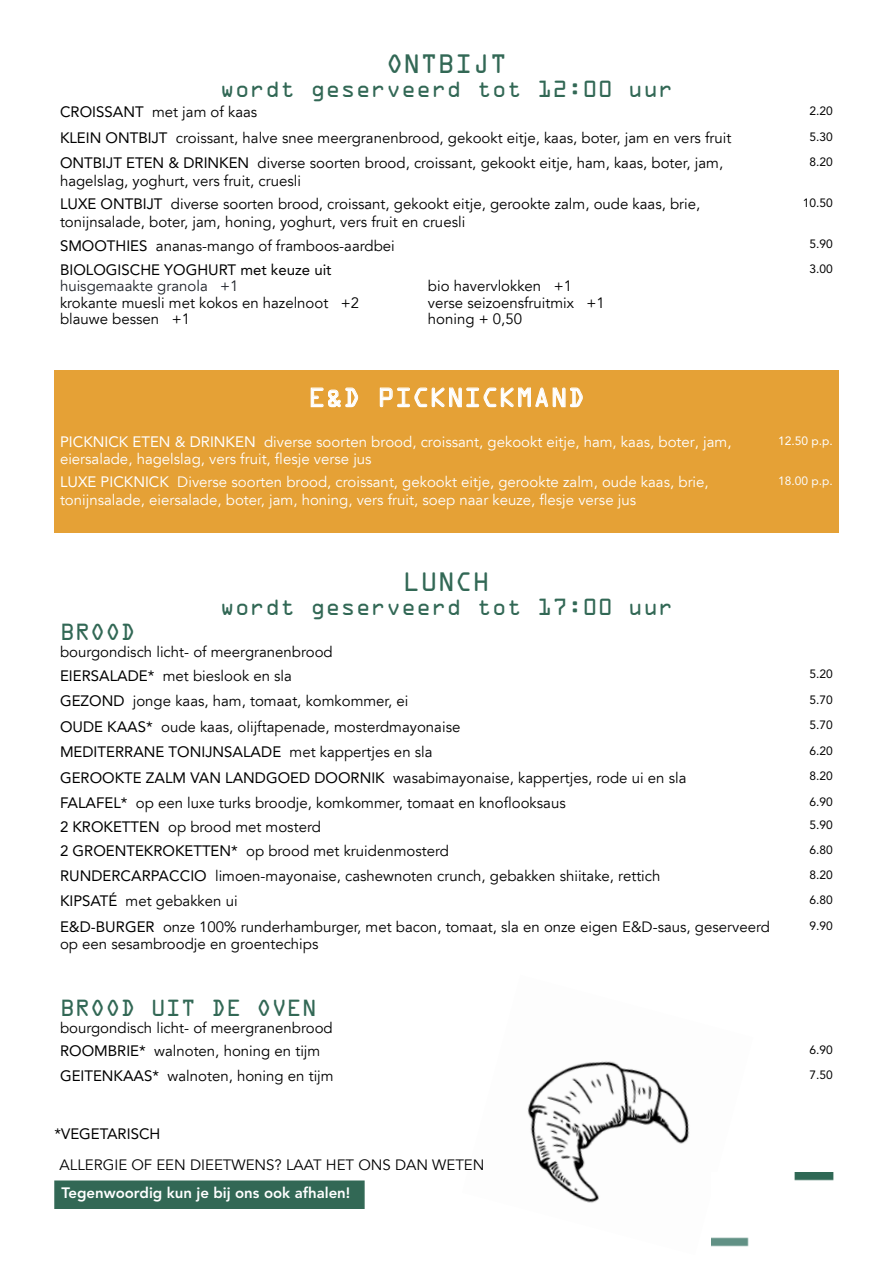
<style>
.page{position:relative;width:893px;height:1263px;background:#fff}
.page>*{position:absolute;margin:0;border:0;box-sizing:border-box;transform-origin:0 0}
.t1{font:24px "OCRA Std";color:#fff}
.t2{font:24px "OCRA Std";color:#326855}
.t3{font:21px "OCRA Std";color:#326855}
.t4{font:15px/16.5px "Avenir LT";color:#000}
.t5{font:15px/17.2px "Avenir LT";color:#fff}
.t6{font:15px/16.5px "Avenir LT";color:#000101}
.t7{font:15px "Avenir LT Std";color:#000}
.t8{font:800 15px "Avenir LT Std";color:#fff}
.t9{font:15px "Avenir LT";color:#20242b}
.t10{font:12px "Avenir LT Std";color:#000}
.t11{font:12px "Avenir LT Std";color:#fff}
.t12{font:12px "Avenir LT Std";color:#fbfbfb}
.s1{font-family:"Avenir LT Std"}
.s2{font-family:"Avenir LT"}
.s3{font-family:"Avenir LT Std";color:#000}
.s4{color:#000}
</style>
<div class="page">
<img style="left:527px;top:1061px;width:163px;height:142px">
<img style="left:711px;top:1172px;width:123px;height:75px">
<div style="left:54px;top:1180px;width:311px;height:29px;background:#326855;border:2px solid #326855"></div>
<div style="left:54px;top:370px;width:785px;height:163px;background:#e5a136"></div>
<svg style="left:311px;top:387px;width:47px;height:20px"></svg>
<svg style="left:380px;top:387px;width:203px;height:20px"></svg>
<h1 class="t2" style="left:386px;top:53px;width:122px">ONTBIJT</h1>
<h2 class="t3" style="left:220px;top:79px;width:455px">wordt geserveerd tot 12:00 uur</h2>
<p class="t4" style="left:60px;top:104px;width:199px"><span class="s1">CROISSANT</span> met jam of kaas</p>
<p class="t10" style="left:810px;top:104px;width:25px">2.20</p>
<p class="t4" style="left:60px;top:130px;width:673px"><span class="s1">KLEIN ONTBIJT</span> croissant, halve snee meergranenbrood, gekookt eitje, kaas, boter, jam en vers fruit</p>
<p class="t10" style="left:810px;top:130px;width:25px">5.30</p>
<p class="t4" style="left:60px;top:154px;width:665px;line-height:17.7px"><span class="s1">ONTBIJT ETEN &amp; DRINKEN</span> diverse soorten brood, croissant, gekookt eitje, ham, kaas, boter, jam, hagelslag, yoghurt, vers fruit, cruesli</p>
<p class="t10" style="left:810px;top:154px;width:25px">8.20</p>
<p class="t4" style="left:60px;top:195px;width:642px;line-height:18.5px"><span class="s1">LUXE ONTBIJT</span> diverse soorten brood, croissant, gekookt eitje, gerookte zalm, oude kaas, brie, tonijnsalade, boter, jam, honing, yoghurt, vers fruit en cruesli</p>
<p class="t10" style="left:803px;top:196px;width:32px">10.50</p>
<p class="t4" style="left:60px;top:238px;width:336px"><span class="s1">SMOOTHIES</span> ananas-mango of framboos-aardbei</p>
<p class="t10" style="left:810px;top:237px;width:25px">5.90</p>
<p class="t7" style="left:60px;top:261px;width:273px">BIOLOGISCHE YOGHURT met keuze uit</p>
<p class="t9" style="left:60px;top:277px;width:180px">huisgemaakte granola +1</p>
<p class="t4" style="left:60px;top:295px;width:301px">krokante muesli met kokos en hazelnoot +2 blauwe bessen +1</p>
<p class="t10" style="left:810px;top:261px;width:25px">3.00</p>
<p class="t4" style="left:428px;top:278px;width:178px">bio havervlokken +1 verse seizoensfruitmix +1 honing + 0,50</p>
<h1 class="t1" style="left:308px;top:387px;width:278px">E&amp;D PICKNICKMAND</h1>
<p class="t5" style="left:60px;top:433px;width:673px"><span class="s1">PICKNICK ETEN &amp; DRINKEN</span> diverse soorten brood, croissant, gekookt eitje, ham, kaas, boter, jam, eiersalade, hagelslag, vers fruit, flesje verse jus</p>
<p class="t11" style="left:778px;top:433px;width:56px">12.50 p.p.</p>
<p class="t5" style="left:60px;top:474px;width:650px"><span class="s1">LUXE PICKNICK</span> Diverse soorten brood, croissant, gekookt eitje, gerookte zalm, oude kaas, brie, tonijnsalade, eiersalade, boter, jam, honing, vers fruit, soep naar keuze, flesje verse jus</p>
<p class="t12" style="left:778px;top:474px;width:56px">18.00 p.p.</p>
<h1 class="t2" style="left:403px;top:571px;width:88px">LUNCH</h1>
<h2 class="t3" style="left:220px;top:597px;width:455px">wordt geserveerd tot 17:00 uur</h2>
<h2 class="t3" style="left:60px;top:623px;width:77px">BROOD</h2>
<p class="t4" style="left:60px;top:640px;width:274px;line-height:24px">bourgondisch licht- of meergranenbrood<br><span class="s1">EIERSALADE*</span> met bieslook en sla</p>
<p class="t10" style="left:810px;top:667px;width:25px">5.20</p>
<p class="t4" style="left:60px;top:693px;width:350px"><span class="s1">GEZOND</span> jonge kaas, ham, tomaat, komkommer, ei</p>
<p class="t10" style="left:810px;top:693px;width:25px">5.70</p>
<p class="t4" style="left:60px;top:719px;width:402px"><span class="s1">OUDE KAAS*</span> oude kaas, olijftapenade, mosterdmayonaise</p>
<p class="t10" style="left:810px;top:718px;width:25px">5.70</p>
<p class="t7" style="left:60px;top:743px;width:374px">MEDITERRANE TONIJNSALADE <span class="s2">met kappertjes en sla</span></p>
<p class="t10" style="left:810px;top:744px;width:25px">6.20</p>
<p class="t4" style="left:60px;top:770px;width:628px"><span class="s1">GEROOKTE ZALM VAN LANDGOED DOORNIK</span> wasabimayonaise, kappertjes, rode ui en sla</p>
<p class="t10" style="left:810px;top:769px;width:25px">8.20</p>
<p class="t4" style="left:60px;top:795px;width:507px"><span class="s1">FALAFEL*</span> op een luxe turks broodje, komkommer, tomaat en knoflooksaus</p>
<p class="t10" style="left:810px;top:795px;width:25px">6.90</p>
<p class="t4" style="left:60px;top:819px;width:262px"><span class="s1">2 KROKETTEN</span> op brood met mosterd</p>
<p class="t10" style="left:810px;top:818px;width:25px">5.90</p>
<p class="t4" style="left:60px;top:843px;width:390px"><span class="s1">2 GROENTEKROKETTEN*</span> op brood met kruidenmosterd</p>
<p class="t10" style="left:810px;top:842px;width:25px">6.80</p>
<p class="t4" style="left:60px;top:868px;width:602px"><span class="s1">RUNDERCARPACCIO</span> limoen-mayonaise, cashewnoten crunch, gebakken shiitake, rettich</p>
<p class="t10" style="left:810px;top:867px;width:25px">8.20</p>
<p class="t4" style="left:60px;top:893px;width:179px"><span class="s1">KIPSATÉ</span> met gebakken ui</p>
<p class="t10" style="left:810px;top:892px;width:25px">6.80</p>
<p class="t6" style="left:60px;top:919px;width:711px"><span class="s3">E&amp;D-BURGER</span> onze 100% runderhamburger, met bacon, tomaat, sla en onze eigen E&amp;D-saus, geserveerd op een sesambroodje <span class="s4">en groentechips</span></p>
<p class="t10" style="left:810px;top:919px;width:25px">9.90</p>
<h2 class="t3" style="left:60px;top:999px;width:259px">BROOD UIT DE OVEN</h2>
<p class="t4" style="left:60px;top:1016px;width:274px;line-height:23.4px">bourgondisch licht- of meergranenbrood<br><span class="s1">ROOMBRIE*</span> walnoten, honing en tijm</p>
<p class="t10" style="left:810px;top:1042px;width:25px">6.90</p>
<p class="t4" style="left:60px;top:1068px;width:275px"><span class="s1">GEITENKAAS*</span> walnoten, honing en tijm</p>
<p class="t10" style="left:810px;top:1068px;width:25px">7.50</p>
<p class="t7" style="left:55px;top:1125px;width:107px">*VEGETARISCH</p>
<p class="t4" style="left:60px;top:1157px;width:426px">ALLERGIE OF EEN DIEETWENS? LAAT HET ONS DAN WETEN</p>
<p class="t8" style="left:62px;top:1184px;width:290px">Tegenwoordig kun je bij ons ook afhalen!</p>
</div>
